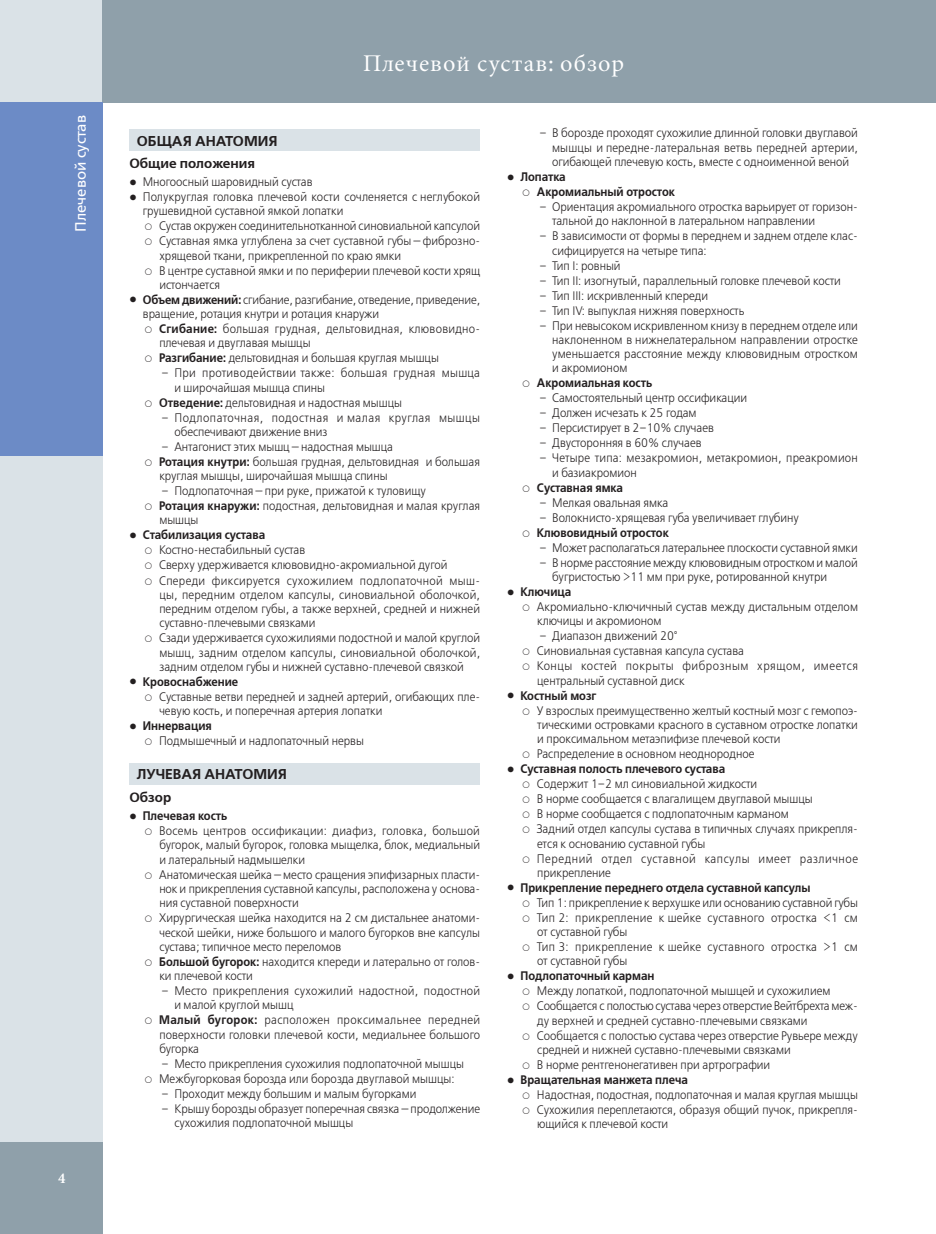
<style>
.page{position:relative;width:936px;height:1234px;background:#fff}
.page>*{position:absolute;margin:0;border:0;box-sizing:border-box;transform-origin:0 0}
.t1{font:24px "Minion Cyr";letter-spacing:.04em;color:#fff}
.t2{font:15px "Free Set C";color:#fff}
.t3{font:700 15px "Minion Cyr";color:#fff}
.t4{font:14.25px "Free Set Demi C";color:#231f20}
.t5{font:13.5px "Free Set Demi C";color:#231f20}
.t6{font:12.3px/14.7px "Free Set Light C";color:#231f20;scale:.91 1}
.t7{font:12.3px/15px "Free Set Demi C";color:#231f20;scale:.91 1}
.t8{font:12.3px "Free Set Light C";letter-spacing:.025em;color:#231f20;scale:.91 1}
.t9{font:12.3px/14.2px "Free Set Light C";letter-spacing:.045em;color:#231f20;scale:.91 1}
.t10{font:12.3px "Free Set Light C";letter-spacing:.02em;color:#231f20;scale:.91 1}
.t11{font:12.3px "Free Set Light C";letter-spacing:.035em;color:#231f20;scale:.91 1}
.s1{font-family:"Free Set Demi C"}
</style>
<div class="page">
<div style="left:0;top:0;width:102px;height:1142px;background:#dae2e7"></div>
<div style="left:0;top:1142px;width:102px;height:91px;background:#8fa0aa"></div>
<div style="left:102px;top:0;width:833px;height:102px;background:#8fa0aa"></div>
<div style="left:0;top:102px;width:102px;height:353px;background:#6c8bc6"></div>
<div style="left:129px;top:129px;width:351px;height:22px;background:#dae2e7"></div>
<div style="left:129px;top:762px;width:351px;height:22px;background:#dae2e7"></div>
<p class="t2" style="left:72px;top:232px;width:119px;rotate:-90deg">Плечевой сустав</p>
<p class="t3" style="left:58px;top:1169px;width:9px">4</p>
<h1 class="t1" style="left:363px;top:49px;width:263px">Плечевой сустав: обзор</h1>
<p class="t4" style="left:137px;top:133px;width:142px">ОБЩАЯ АНАТОМИЯ</p>
<p class="t5" style="left:129px;top:155px;width:127px">Общие положения</p>
<p class="t6" style="left:143px;top:175px;width:372px">Многоосный шаровидный сустав<br>Полукруглая головка плечевой кости сочленяется с неглубокой грушевидной суставной ямкой лопатки</p>
<p class="t6" style="left:159px;top:219px;width:354px">Сустав окружен соединительнотканной синовиальной капсулой</p>
<p class="t6" style="left:159px;top:234px;width:354px">Суставная ямка углублена за счет суставной губы— фиброзно-</p>
<p class="t6" style="left:159px;top:248px;width:267px">хрящевой ткани, прикрепленной по краю ямки</p>
<p class="t6" style="left:159px;top:263px;width:354px">В центре суставной ямки и по периферии плечевой кости хрящ</p>
<p class="t6" style="left:159px;top:278px;width:68px">истончается</p>
<p class="t6" style="left:143px;top:293px;width:372px"><span class="s1">Объем движений:</span> сгибание, разгибание, отведение, приведение,</p>
<p class="t6" style="left:143px;top:307px;width:261px">вращение, ротация кнутри и ротация кнаружи</p>
<p class="t8" style="left:159px;top:322px;width:354px"><span class="s1">Сгибание:</span> большая грудная, дельтовидная, клювовидно-</p>
<p class="t6" style="left:159px;top:336px;width:168px">плечевая и двуглавая мышцы</p>
<p class="t6" style="left:159px;top:351px;width:309px"><span class="s1">Разгибание:</span> дельтовидная и большая круглая мышцы</p>
<p class="t8" style="left:162px;top:366px;width:351px">– При противодействии также: большая грудная мышца</p>
<p class="t6" style="left:174px;top:380px;width:167px">и широчайшая мышца спины</p>
<p class="t6" style="left:159px;top:395px;width:268px"><span class="s1">Отведение:</span> дельтовидная и надостная мышцы</p>
<p class="t9" style="left:174px;top:411px;width:337px;text-indent:-13px">– Подлопаточная, подостная и малая круглая мышцы обеспечивают движение вниз</p>
<p class="t6" style="left:159px;top:440px;width:354px">– Антагонист этих мышц— надостная мышца<br><span class="s1">Ротация кнутри:</span> большая грудная, дельтовидная и большая круглая мышцы, широчайшая мышца спины</p>
<p class="t6" style="left:159px;top:484px;width:354px">– Подлопаточная— при руке, прижатой к туловищу<br><span class="s1">Ротация кнаружи:</span> подостная, дельтовидная и малая круглая мышцы</p>
<p class="t7" style="left:143px;top:528px;width:136px">Стабилизация сустава</p>
<p class="t6" style="left:159px;top:543px;width:354px">Костно-нестабильный сустав<br>Сверху удерживается клювовидно-акромиальной дугой Спереди фиксируется сухожилием подлопаточной мыш&shy;цы, передним отделом капсулы, синовиальной оболочкой, передним отделом губы, а также верхней, средней и нижней суставно-плечевыми связками<br>Сзади удерживается сухожилиями подостной и малой круглой мышц, задним отделом капсулы, синовиальной оболочкой, задним отделом губы и нижней суставно-плечевой связкой</p>
<p class="t7" style="left:143px;top:674px;width:106px">Кровоснабжение</p>
<p class="t6" style="left:159px;top:690px;width:354px;line-height:14.2px">Суставные ветви передней и задней артерий, огибающих пле&shy;чевую кость, и поперечная артерия лопатки</p>
<p class="t7" style="left:143px;top:718px;width:78px">Иннервация</p>
<p class="t6" style="left:159px;top:734px;width:226px">Подмышечный и надлопаточный нервы</p>
<p class="t4" style="left:137px;top:766px;width:151px">ЛУЧЕВАЯ АНАТОМИЯ</p>
<p class="t5" style="left:129px;top:789px;width:43px">Обзор</p>
<p class="t7" style="left:143px;top:808px;width:94px">Плечевая кость</p>
<p class="t6" style="left:159px;top:824px;width:354px">Восемь центров оссификации: диафиз, головка, большой бугорок, малый бугорок, головка мыщелка, блок, медиальный и латеральный надмышелки<br>Анатомическая шейка— место сращения эпифизарных пласти&shy;нок и прикрепления суставной капсулы, расположена у основа&shy;ния суставной поверхности<br>Хирургическая шейка находится на 2 см дистальнее анатоми&shy;ческой шейки, ниже большого и малого бугорков вне капсулы сустава; типичное место переломов<br><span class="s1">Большой бугорок:</span> находится кпереди и латерально от голов&shy;ки плечевой кости</p>
<p class="t10" style="left:162px;top:984px;width:351px">– Место прикрепления сухожилий надостной, подостной</p>
<p class="t6" style="left:174px;top:998px;width:132px">и -малой круглой мышц</p>
<p class="t11" style="left:159px;top:1013px;width:354px"><span class="s1">Малый бугорок:</span> расположен проксимальнее передней</p>
<p class="t6" style="left:159px;top:1027px;width:354px">поверхности головки плечевой кости, медиальнее большого</p>
<p class="t6" style="left:159px;top:1041px;width:45px">бугорка</p>
<p class="t6" style="left:159px;top:1056px;width:336px">– Место прикрепления сухожилия подлопаточной мышцы<br>Межбугорковая борозда или борозда двуглавой мышцы:</p>
<p class="t6" style="left:162px;top:1086px;width:281px">– Проходит между большим и малым бугорками</p>
<p class="t6" style="left:174px;top:1101px;width:337px;line-height:14.2px;text-indent:-13px">– Крышу борозды образует поперечная связка— продолжение сухожилия подлопаточной мышцы</p>
<p class="t6" style="left:552px;top:127px;width:337px;line-height:14.2px;text-align:justify;text-indent:-13px">– В борозде проходят сухожилие длинной головки двуглавой мышцы и передне-латеральная ветвь передней артерии, огибающей плечевую кость, вместе с одноименной веной</p>
<p class="t7" style="left:537px;top:170px;width:153px;text-indent:-16px">Лопатка<br>Акромиальный отросток</p>
<p class="t6" style="left:552px;top:200px;width:337px;line-height:14.2px;text-indent:-13px">– Ориентация акромиального отростка варьирует от горизон&shy;тальной до наклонной в латеральном направлении</p>
<p class="t6" style="left:552px;top:229px;width:337px;line-height:14.2px;text-indent:-13px">– В зависимости от формы в переднем и заднем отделе клас&shy;сифицируется на четыре типа:</p>
<p class="t6" style="left:539px;top:258px;width:91px">– Тип I: ровный</p>
<p class="t6" style="left:539px;top:273px;width:333px">– Тип II: изогнутый, параллельный головке плечевой кости</p>
<p class="t6" style="left:539px;top:288px;width:187px">– Тип III: искривленный кпереди</p>
<p class="t6" style="left:539px;top:303px;width:227px">– Тип IV: выпуклая нижняя поверхность</p>
<p class="t6" style="left:552px;top:319px;width:337px;line-height:14.2px;text-align:justify;text-indent:-13px">– При невысоком искривленном книзу в переднем отделе или наклоненном в нижнелатеральном направлении отростке уменьшается расстояние между клювовидным отростком и акромионом</p>
<p class="t7" style="left:537px;top:376px;width:128px">Акромиальная кость</p>
<p class="t6" style="left:539px;top:391px;width:230px">– Самостоятельный центр оссификации</p>
<p class="t6" style="left:539px;top:406px;width:174px">– Должен исчезать к 25 годам</p>
<p class="t6" style="left:539px;top:421px;width:193px">– Персистирует в 2–10% случаев</p>
<p class="t6" style="left:539px;top:436px;width:180px">– Двусторонняя в 60% случаев</p>
<p class="t6" style="left:552px;top:451px;width:337px;line-height:14.2px;text-indent:-13px">– Четыре типа: мезакромион, метакромион, преакромион и базиакромион</p>
<p class="t7" style="left:537px;top:480px;width:96px">Суставная ямка</p>
<p class="t6" style="left:539px;top:495px;width:143px">– Мелкая овальная ямка</p>
<p class="t6" style="left:539px;top:510px;width:287px">– Волокнисто-хрящевая губа увеличивает глубину</p>
<p class="t7" style="left:537px;top:525px;width:146px">Клювовидный отросток</p>
<p class="t6" style="left:539px;top:540px;width:351px">– Может располагаться латеральнее плоскости суставной ямки</p>
<p class="t6" style="left:552px;top:556px;width:337px;line-height:14.2px;text-indent:-13px">– В норме расстояние между клювовидным отростком и малой бугристостью &gt;11 мм при руке, ротированной кнутри</p>
<p class="t7" style="left:520px;top:584px;width:57px">Ключица</p>
<p class="t6" style="left:537px;top:600px;width:354px;line-height:14.2px">Акромиально-ключичный сустав между дистальным отделом ключицы и акромионом</p>
<p class="t6" style="left:537px;top:629px;width:354px">– Диапазон движений 20°<br>Синовиальная суставная капсула сустава<br>Концы костей покрыты фиброзным хрящом, имеется центральный суставной диск</p>
<p class="t7" style="left:520px;top:688px;width:85px">Костный мозг</p>
<p class="t6" style="left:537px;top:703px;width:354px">У взрослых преимущественно желтый костный мозг с гемопоэ&shy;тическими островками красного в суставном отростке лопатки и проксимальном метаэпифизе плечевой кости Распределение в основном неоднородное</p>
<p class="t7" style="left:520px;top:761px;width:226px">Суставная полость плечевого сустава</p>
<p class="t6" style="left:537px;top:777px;width:354px">Содержит 1–2 мл синовиальной жидкости<br>В норме сообщается с влагалищем двуглавой мышцы<br>В норме сообщается с подлопаточным карманом<br>Задний отдел капсулы сустава в типичных случаях прикрепля&shy;ется к основанию суставной губы<br>Передний отдел суставной капсулы имеет различное прикрепление</p>
<p class="t7" style="left:520px;top:880px;width:320px">Прикрепление переднего отдела суставной капсулы</p>
<p class="t6" style="left:537px;top:895px;width:354px">Тип 1: прикрепление к верхушке или основанию суставной губы Тип 2: прикрепление к шейке суставного отростка &lt;1 см от -суставной губы<br>Тип 3: прикрепление к шейке суставного отростка &gt;1 см от -суставной губы</p>
<p class="t7" style="left:520px;top:968px;width:149px">Подлопаточный карман</p>
<p class="t6" style="left:537px;top:984px;width:354px">Между лопаткой, подлопаточной мышцей и сухожилием Сообщается с полостью сустава через отверстие Вейтбрехта меж&shy;ду верхней и средней суставно-плечевыми связками Сообщается с полостью сустава через отверстие Рувьере между средней и нижней суставно-плечевыми связками<br>В норме рентгенонегативен при артрографии</p>
<p class="t7" style="left:520px;top:1072px;width:185px">Вращательная манжета плеча</p>
<p class="t6" style="left:537px;top:1087px;width:354px;text-align:justify">Надостная, подостная, подлопаточная и малая круглая мышцы Сухожилия переплетаются, образуя общий пучок, прикрепля&shy;ющийся к плечевой кости</p>
</div>
